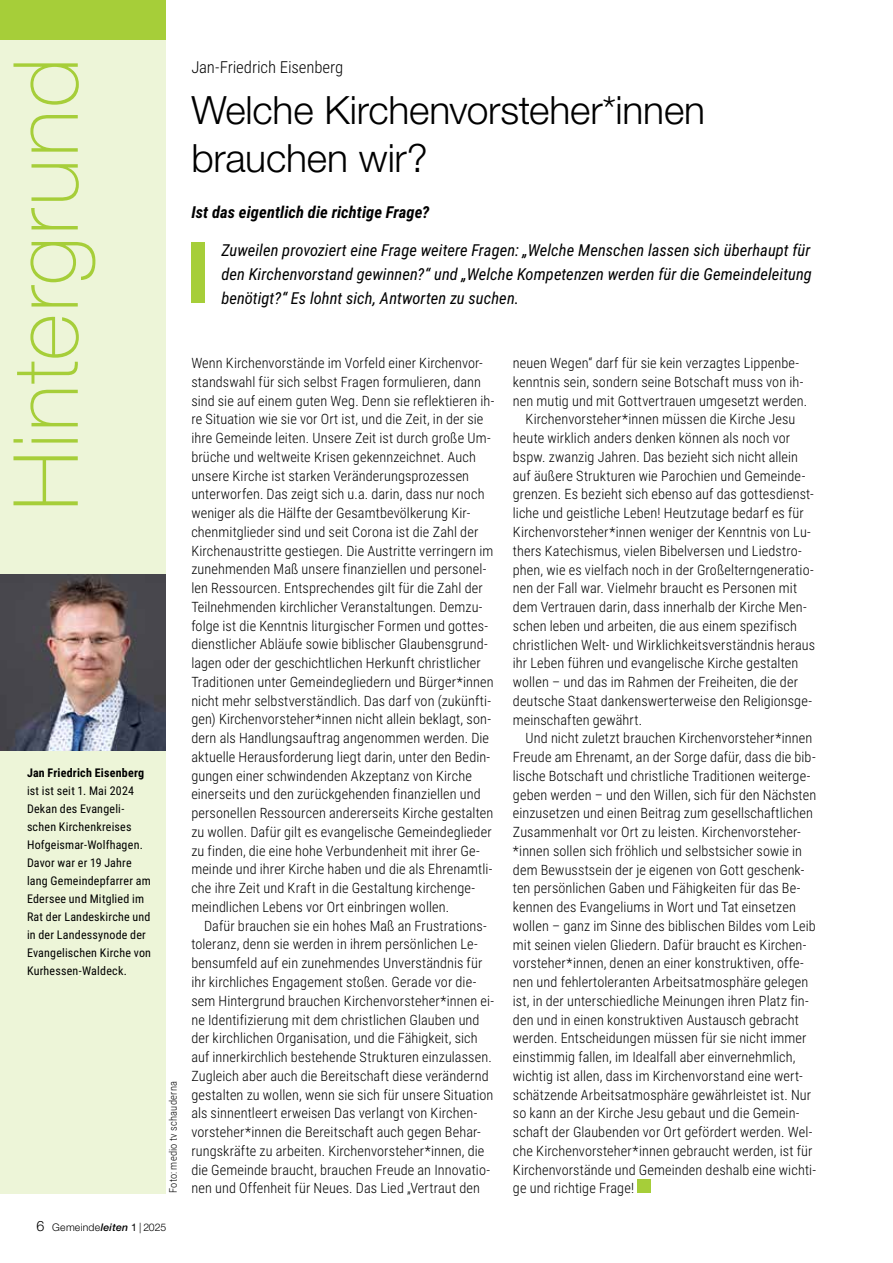
<style>
.page{position:relative;width:893px;height:1263px;background:#fff}
.page>*{position:absolute;margin:0;border:0;box-sizing:border-box;transform-origin:0 0}
.t1{font:100 90px "Helvetica Neue LT Std";letter-spacing:.025em;color:#a6ce39}
.t2{font:300 39px/48px "Helvetica Neue LT Std";letter-spacing:-.005em;color:#000}
.t3{font:italic 16.5px/24px "Roboto Condensed";letter-spacing:.005em;color:#000;text-align:justify}
.t4{font:italic 700 16.5px "Roboto Condensed";letter-spacing:.005em;color:#000}
.t5{font:300 16.5px "Roboto Condensed";color:#000}
.t6{font:300 14.25px/18.8px "Roboto Condensed";letter-spacing:.01em;color:#000}
.t7{font:12px/18px "Roboto Condensed";letter-spacing:.015em;color:#000}
.t8{font:700 12px "Roboto Condensed";letter-spacing:.02em;color:#000}
.t9{font:300 10.5px "Roboto Condensed";letter-spacing:.02em;color:#000}
.t10{font:300 10.5px "Helvetica Neue LT Std";letter-spacing:.02em;color:#000}
.s1{font-size:14.25px}
.s2{font-weight:500;font-style:italic}
.s3{font-weight:400}
</style>
<div class="page">
<div style="left:0;top:0;width:166px;height:1193px;background:#edf5d8"></div>
<div style="left:0;top:0;width:166px;height:40px;background:#a6ce39"></div>
<img style="left:0;top:574px;width:166px;height:177px">
<div style="left:637px;top:1180px;width:14px;height:13px;background:#a6ce39"></div>
<div style="left:191px;top:242px;width:13px;height:61px;background:#a6ce39"></div>
<h1 class="t1" style="left:-6px;top:511px;width:455px;rotate:-90deg">Hintergrund</h1>
<p class="t8" style="left:27px;top:764px;width:119px">Jan Friedrich Eisenberg</p>
<p class="t7" style="left:27px;top:781px;width:126px">ist ist seit 1. Mai 2024<br>Dekan des Evangeli&shy;schen Kirchenkreises<br>Hofgeismar-Wolfhagen.<br>Davor war er 19 Jahre lang Gemeindepfarrer am<br>Edersee und Mitglied im<br>Rat der Landeskirche und in der Landessynode der<br>Evangelischen Kirche von<br>Kurhessen-Waldeck.</p>
<p class="t9" style="left:166px;top:1193px;width:113px;rotate:-90deg">Foto: medio tv schauderna</p>
<p class="t10" style="left:36px;top:1220px;width:131px"><span class="s1">6</span> Gemeinde<span class="s2">leiten</span> <span class="s3">1</span> | 2025</p>
<p class="t5" style="left:191px;top:55px;width:154px">Jan-Friedrich Eisenberg</p>
<h2 class="t2" style="left:191px;top:86px;width:515px">Welche Kirchenvorsteher*innen brauchen wir?</h2>
<p class="t4" style="left:191px;top:201px;width:240px">Ist das eigentlich die richtige Frage?</p>
<p class="t3" style="left:221px;top:237px;width:592px">Zuweilen provoziert eine Frage weitere Fragen: „Welche Menschen lassen sich überhaupt für den Kirchenvorstand gewinnen?“ und „Welche Kompetenzen werden für die Gemeindeleitung benötigt?“ Es lohnt sich, Antworten zu suchen.</p>
<p class="t6" style="left:191px;top:353px;width:305px">Wenn Kirchenvorstände im Vorfeld einer Kirchenvor&shy;standswahl für sich selbst Fragen formulieren, dann sind sie auf einem guten Weg. Denn sie reflektieren ih&shy;re Situation wie sie vor Ort ist, und die Zeit, in der sie ihre Gemeinde leiten. Unsere Zeit ist durch große Um&shy;brüche und weltweite Krisen gekennzeichnet. Auch unsere Kirche ist starken Veränderungsprozessen unterworfen. Das zeigt sich u.a. darin, dass nur noch weniger als die Hälfte der Gesamtbevölkerung Kir&shy;chenmitglieder sind und seit Corona ist die Zahl der Kirchenaustritte gestiegen. Die Austritte verringern im zunehmenden Maß unsere finanziellen und personel&shy;len Ressourcen. Entsprechendes gilt für die Zahl der Teilnehmenden kirchlicher Veranstaltungen. Demzu&shy;folge ist die Kenntnis liturgischer Formen und gottes&shy;dienstlicher Abläufe sowie biblischer Glaubensgrund&shy;lagen oder der geschichtlichen Herkunft christlicher Traditionen unter Gemeindegliedern und Bürger*innen nicht mehr selbstverständlich. Das darf von (zukünfti&shy;gen) Kirchenvorsteher*innen nicht allein beklagt, son&shy;dern als Handlungsauftrag angenommen werden. Die aktuelle Herausforderung liegt darin, unter den Bedin&shy;gungen einer schwindenden Akzeptanz von Kirche einerseits und den zurückgehenden finanziellen und personellen Ressourcen andererseits Kirche gestalten zu wollen. Dafür gilt es evangelische Gemeindeglieder zu finden, die eine hohe Verbundenheit mit ihrer Ge&shy;meinde und ihrer Kirche haben und die als Ehrenamtli&shy;che ihre Zeit und Kraft in die Gestaltung kirchenge&shy;meindlichen Lebens vor Ort einbringen wollen.</p>
<p class="t6" style="left:191px;top:916px;width:304px;text-indent:13px">Dafür brauchen sie ein hohes Maß an Frustrations&shy;toleranz, denn sie werden in ihrem persönlichen Le&shy;bensumfeld auf ein zunehmendes Unverständnis für ihr kirchliches Engagement stoßen. Gerade vor die&shy;sem Hintergrund brauchen Kirchenvorsteher*innen ei&shy;ne Identifizierung mit dem christlichen Glauben und der kirchlichen Organisation, und die Fähigkeit, sich auf innerkirchlich bestehende Strukturen einzulassen.<br>Zugleich aber auch die Bereitschaft diese verändernd gestalten zu wollen, wenn sie sich für unsere Situation als sinnentleert erweisen Das verlangt von Kirchen&shy;vorsteher*innen die Bereitschaft auch gegen Behar&shy;rungskräfte zu arbeiten. Kirchenvorsteher*innen, die die Gemeinde braucht, brauchen Freude an Innovatio&shy;nen und Offenheit für Neues. Das Lied „Vertraut den</p>
<p class="t6" style="left:513px;top:353px;width:288px">neuen Wegen“ darf für sie kein verzagtes Lippenbe-</p>
<p class="t6" style="left:513px;top:372px;width:292px">kenntnis sein, sondern seine Botschaft muss von ih-</p>
<p class="t6" style="left:513px;top:391px;width:296px">nen mutig und mit Gottvertrauen umgesetzt werden.</p>
<p class="t6" style="left:526px;top:409px;width:271px">Kirchenvorsteher*innen müssen die Kirche Jesu</p>
<p class="t6" style="left:513px;top:428px;width:279px">heute wirklich anders denken können als noch vor</p>
<p class="t6" style="left:513px;top:447px;width:287px">bspw. zwanzig Jahren. Das bezieht sich nicht allein</p>
<p class="t6" style="left:513px;top:466px;width:294px">auf äußere Strukturen wie Parochien und Gemeinde-</p>
<p class="t6" style="left:513px;top:484px;width:303px">grenzen. Es bezieht sich ebenso auf das gottesdienst-</p>
<p class="t6" style="left:513px;top:503px;width:292px">liche und geistliche Leben! Heutzutage bedarf es für</p>
<p class="t6" style="left:513px;top:522px;width:300px">Kirchenvorsteher*innen weniger der Kenntnis von Lu-</p>
<p class="t6" style="left:513px;top:541px;width:291px">thers Katechismus, vielen Bibelversen und Liedstro-</p>
<p class="t6" style="left:513px;top:559px;width:302px">phen, wie es vielfach noch in der Großelterngeneratio-</p>
<p class="t6" style="left:513px;top:578px;width:286px">nen der Fall war. Vielmehr braucht es Personen mit</p>
<p class="t6" style="left:513px;top:597px;width:295px">dem Vertrauen darin, dass innerhalb der Kirche Men-</p>
<p class="t6" style="left:513px;top:616px;width:286px">schen leben und arbeiten, die aus einem spezifisch</p>
<p class="t6" style="left:513px;top:634px;width:304px">christlichen Welt- und Wirklichkeitsverständnis heraus</p>
<p class="t6" style="left:513px;top:653px;width:287px">ihr Leben führen und evangelische Kirche gestalten</p>
<p class="t6" style="left:513px;top:672px;width:287px">wollen – und das im Rahmen der Freiheiten, die der</p>
<p class="t6" style="left:513px;top:691px;width:301px">deutsche Staat dankenswerterweise den Religionsge-</p>
<p class="t6" style="left:513px;top:709px;width:131px">meinschaften gewährt.</p>
<p class="t6" style="left:526px;top:728px;width:288px">Und nicht zuletzt brauchen Kirchenvorsteher*innen</p>
<p class="t6" style="left:513px;top:747px;width:304px">Freude am Ehrenamt, an der Sorge dafür, dass die bib-</p>
<p class="t6" style="left:513px;top:766px;width:299px">lische Botschaft und christliche Traditionen weiterge-</p>
<p class="t6" style="left:513px;top:785px;width:305px">geben werden – und den Willen, sich für den Nächsten</p>
<p class="t6" style="left:513px;top:803px;width:302px">einzusetzen und einen Beitrag zum gesellschaftlichen</p>
<p class="t6" style="left:513px;top:822px;width:289px">Zusammenhalt vor Ort zu leisten. Kirchenvorsteher-</p>
<p class="t6" style="left:513px;top:841px;width:291px">*innen sollen sich fröhlich und selbstsicher sowie in</p>
<p class="t6" style="left:513px;top:860px;width:293px">dem Bewusstsein der je eigenen von Gott geschenk-</p>
<p class="t6" style="left:513px;top:878px;width:289px">ten persönlichen Gaben und Fähigkeiten für das Be-</p>
<p class="t6" style="left:513px;top:897px;width:284px">kennen des Evangeliums in Wort und Tat einsetzen</p>
<p class="t6" style="left:513px;top:916px;width:304px">wollen – ganz im Sinne des biblischen Bildes vom Leib</p>
<p class="t6" style="left:513px;top:935px;width:294px">mit seinen vielen Gliedern. Dafür braucht es Kirchen-</p>
<p class="t6" style="left:513px;top:953px;width:292px">vorsteher*innen, denen an einer konstruktiven, offe-</p>
<p class="t6" style="left:513px;top:972px;width:297px">nen und fehlertoleranten Arbeitsatmosphäre gelegen</p>
<p class="t6" style="left:513px;top:991px;width:298px">ist, in der unterschiedliche Meinungen ihren Platz fin-</p>
<p class="t6" style="left:513px;top:1010px;width:288px">den und in einen konstruktiven Austausch gebracht</p>
<p class="t6" style="left:513px;top:1028px;width:295px">werden. Entscheidungen müssen für sie nicht immer</p>
<p class="t6" style="left:513px;top:1047px;width:284px">einstimmig fallen, im Idealfall aber einvernehmlich,</p>
<p class="t6" style="left:513px;top:1066px;width:291px">wichtig ist allen, dass im Kirchenvorstand eine wert-</p>
<p class="t6" style="left:513px;top:1085px;width:300px">schätzende Arbeitsatmosphäre gewährleistet ist. Nur</p>
<p class="t6" style="left:513px;top:1103px;width:288px">so kann an der Kirche Jesu gebaut und die Gemein-</p>
<p class="t6" style="left:513px;top:1122px;width:301px">schaft der Glaubenden vor Ort gefördert werden. Wel-</p>
<p class="t6" style="left:513px;top:1141px;width:301px">che Kirchenvorsteher*innen gebraucht werden, ist für</p>
<p class="t6" style="left:513px;top:1160px;width:305px">Kirchenvorstände und Gemeinden deshalb eine wichti-</p>
<p class="t6" style="left:513px;top:1178px;width:123px">ge und richtige Frage!</p>
</div>
